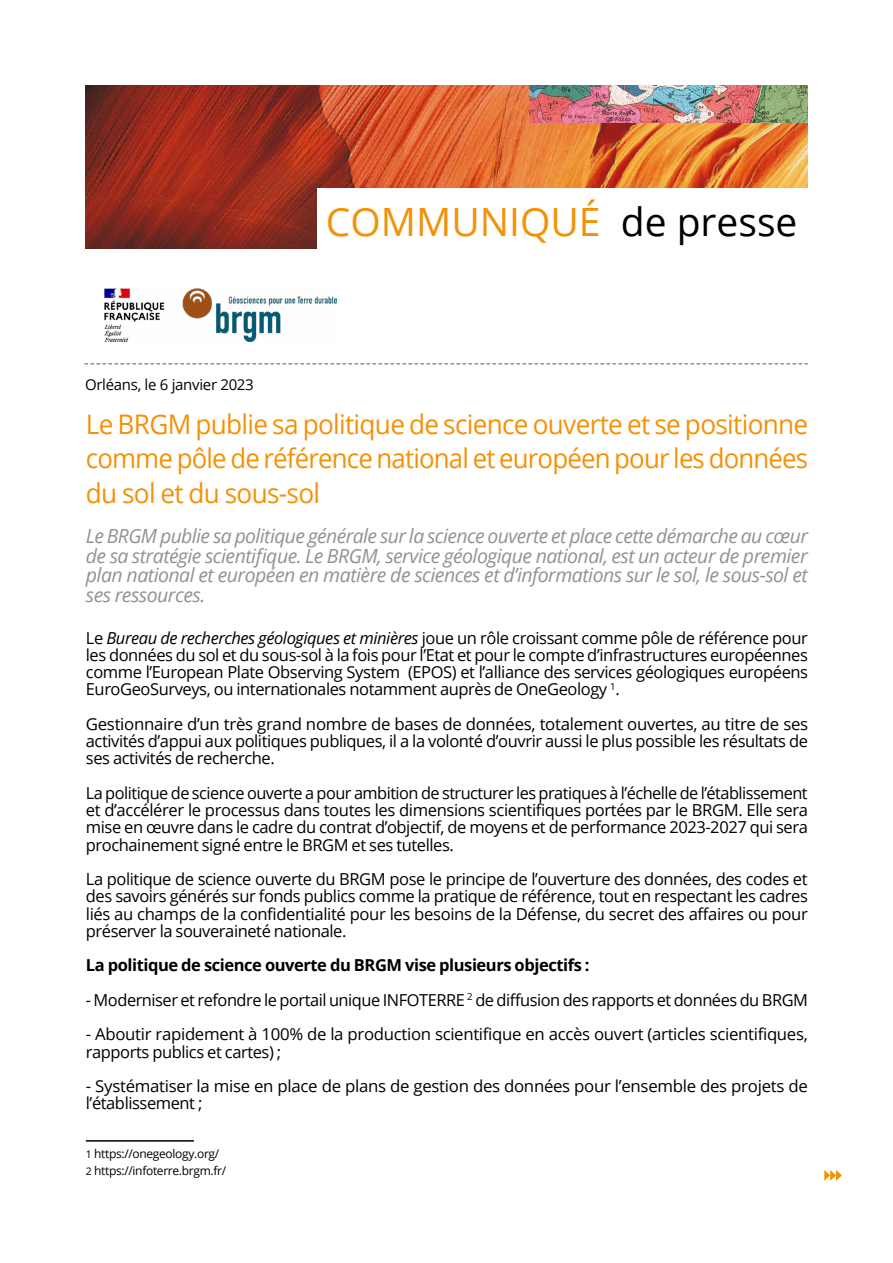
<style>
.page{position:relative;width:893px;height:1263px;background:#fff}
.page>*{position:absolute;margin:0;border:0;box-sizing:border-box;transform-origin:0 0}
.t1{font:39px "Open Sans";color:#f39207}
.t2{font:27px/34.5px "Open Sans";letter-spacing:-.03em;color:#f39207;text-align:justify}
.t3{font:italic 19.5px/19.5px "Open Sans";letter-spacing:-.025em;color:#929292;text-align:justify}
.t4{font:16.5px/17.2px "Open Sans";letter-spacing:-.025em;color:#000;text-align:justify}
.t5{font:700 16.5px "Open Sans";letter-spacing:-.025em;color:#000}
.t6{font:15px "Open Sans";letter-spacing:-.02em;color:#000}
.t7{font:12px/17.2px "Open Sans";letter-spacing:-.025em;color:#000}
.s1{color:#000}
.s2{font-style:italic}
.s3{font-size:10.5px}
</style>
<div class="page">
<hr style="left:86px;top:1140px;width:108px;height:1px;background:#000">
<img style="left:85px;top:85px;width:723px;height:164px">
<div style="left:317px;top:189px;width:509px;height:67px;background:#fff"></div>
<img style="left:529px;top:85px;width:279px;height:37px">
<svg style="left:84px;top:363px;width:724px;height:2px"></svg>
<svg style="left:824px;top:1170px;width:18px;height:11px"></svg>
<img style="left:105px;top:289px;width:231px;height:52px">
<p class="t6" style="left:85px;top:374px;width:170px">Orléans, le 6 janvier 2023</p>
<h1 class="t1" style="left:326px;top:195px;width:473px">COMMUNIQUÉ <span class="s1">de presse</span></h1>
<h2 class="t2" style="left:86px;top:406px;width:724px">Le BRGM publie sa politique de science ouverte et se positionne comme pôle de référence national et européen pour les données du sol et du sous-sol</h2>
<p class="t3" style="left:86px;top:526px;width:724px">Le BRGM publie sa politique générale sur la science ouverte et place cette démarche au cœur de sa stratégie scientifique. Le BRGM, service géologique national, est un acteur de premier plan national et européen en matière de sciences et d’informations sur le sol, le sous-sol et ses ressources.</p>
<p class="t4" style="left:86px;top:628px;width:724px">Le <span class="s2">Bureau de recherches géologiques et minières</span> joue un rôle croissant comme pôle de référence pour les données du sol et du sous-sol à la fois pour l’Etat et pour le compte d’infrastructures européennes comme l’European Plate Observing System (EPOS) et l’alliance des services géologiques européens EuroGeoSurveys, ou internationales notamment auprès de OneGeology <sup>1</sup>.</p>
<p class="t4" style="left:86px;top:715px;width:724px">Gestionnaire d’un très grand nombre de bases de données, totalement ouvertes, au titre de ses activités d’appui aux politiques publiques, il a la volonté d’ouvrir aussi le plus possible les résultats de ses activités de recherche.</p>
<p class="t4" style="left:86px;top:784px;width:724px">La politique de science ouverte a pour ambition de structurer les pratiques à l’échelle de l’établissement et d’accélérer le processus dans toutes les dimensions scientifiques portées par le BRGM. Elle sera mise en œuvre dans le cadre du contrat d’objectif, de moyens et de performance 2023-2027 qui sera prochainement signé entre le BRGM et ses tutelles.</p>
<p class="t4" style="left:86px;top:870px;width:723px">La politique de science ouverte du BRGM pose le principe de l’ouverture des données, des codes et des savoirs générés sur fonds publics comme la pratique de référence, tout en respectant les cadres liés au champs de la confidentialité pour les besoins de la Défense, du secret des affaires ou pour préserver la souveraineté nationale.</p>
<p class="t5" style="left:86px;top:954px;width:505px">La politique de science ouverte du BRGM vise plusieurs objectifs :</p>
<p class="t4" style="left:86px;top:991px;width:724px">- Moderniser et refondre le portail unique INFOTERRE <sup>2</sup> de diffusion des rapports et données du BRGM</p>
<p class="t4" style="left:86px;top:1025px;width:723px">- Aboutir rapidement à 100% de la production scientifique en accès ouvert (articles scientifiques, rapports publics et cartes) ;</p>
<p class="t4" style="left:86px;top:1077px;width:723px">- Systématiser la mise en place de plans de gestion des données pour l’ensemble des projets de l’établissement ;</p>
<p class="t7" style="left:86px;top:1145px;width:142px"><span class="s3">1</span> https://onegeology.org/<br><span class="s3">2</span> https://infoterre.brgm.fr/</p>
</div>
